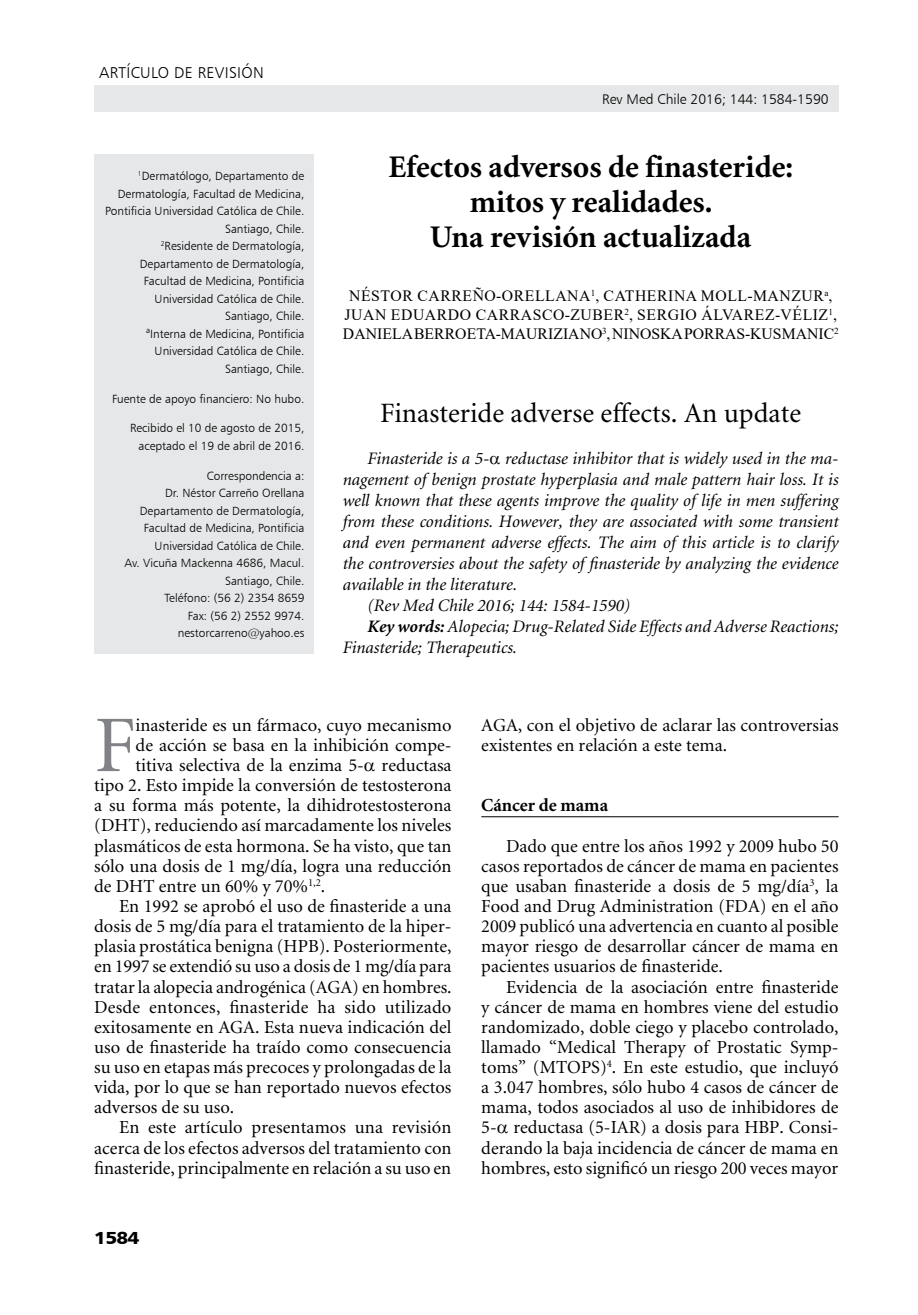
<style>
.page{position:relative;width:918px;height:1315px;background:#fff}
.page>*{position:absolute;margin:0;border:0;box-sizing:border-box;transform-origin:0 0}
.t1{font:80.33px "Minion";color:#808285}
.t2{font:700 31.5px/35px "Minion";color:#000;text-align:center}
.t3{font:28px "Minion";color:#000}
.t4{font:18.38px/20.1px "Minion";color:#000;text-align:justify}
.t5{font:700 18.38px "Minion";color:#000}
.t6{font:italic 17.5px "Minion";color:#000}
.t7{font:17.5px "Humanist 777 BT Black B";color:#000;scale:1.1 1}
.t8{font:15.75px/18.9px "Times New Roman";letter-spacing:.035em;color:#000;text-align:center}
.t9{font:15.75px "Humanist 777 BT Light B";color:#000}
.t10{font:14px "Humanist 777 BT Light B";color:#000}
.t11{font:11.9px/17.5px "Humanist 777 BT Light B";color:#000;text-align:right}
.s1{font-weight:700}
</style>
<div class="page">
<div style="left:94px;top:85px;width:744px;height:26px;background:#e6e7e8"></div>
<div style="left:94px;top:154px;width:220px;height:499px;background:#e6e7e8"></div>
<hr style="left:481px;top:816px;width:357px;height:1px;background:#000">
<p class="t9" style="left:99px;top:63px;width:41px">artículoderevisi</p>
<p class="t9" style="left:241px;top:63px;width:21px">ón</p>
<p class="t11" style="left:105px;top:167px;width:201px"><sup>1</sup>Dermatólogo, Departamento de<br>Dermatología, Facultad de Medicina,<br>Pontificia Universidad Católica de Chile.<br>Santiago, Chile.<br><sup>2</sup>Residente de Dermatología,<br>Departamento de Dermatología,<br>Facultad de Medicina, Pontificia<br>Universidad Católica de Chile.<br>Santiago, Chile.<br><sup>a</sup>Interna de Medicina, Pontificia<br>Universidad Católica de Chile.<br>Santiago, Chile.</p>
<p class="t11" style="left:112px;top:390px;width:194px">Fuente de apoyo financiero: No hubo.</p>
<p class="t11" style="left:130px;top:419px;width:176px">Recibido el 10 de agosto de 2015, aceptado el 19 de abril de 2016.</p>
<p class="t11" style="left:125px;top:467px;width:181px">Correspondencia a:<br>Dr. Néstor Carreño Orellana<br>Departamento de Dermatología,<br>Facultad de Medicina, Pontificia<br>Universidad Católica de Chile.<br>Av. Vicuña Mackenna 4686, Macul.<br>Santiago, Chile.<br>Teléfono: (56 2) 2354 8659<br>Fax: (56 2) 2552 9974. nestorcarreno@yahoo.es</p>
<p class="t10" style="left:602px;top:90px;width:228px">Rev Med Chile 2016; 144: 1584-1590</p>
<h2 class="t2" style="left:388px;top:151px;width:406px">Efectos adversos de finasteride: mitos y realidades.<br>Una revisión actualizada</h2>
<p class="t8" style="left:343px;top:286px;width:497px">NÉSTOR CARREÑO-ORELLANA<sup>1</sup>, CATHERINA MOLL-MANZUR<sup>A</sup>,<br>JUAN EDUARDO CARRASCO-ZUBER<sup>2</sup>, SERGIO ÁLVAREZ-VÉLIZ<sup>1</sup>,<br>DANIELA BERROETA-MAURIZIANO<sup>3</sup>, NINOSKA PORRAS-KUSMANIC<sup>2</sup></p>
<h3 class="t3" style="left:380px;top:399px;width:422px">Finasteride adverse effects. An update</h3>
<p class="t6" style="left:367px;top:450px;width:472px">Finasteride is a 5- reductase inhibitor that is widely used in the ma-</p>
<p class="t6" style="left:343px;top:471px;width:497px">nagement of benign prostate hyperplasia and male pattern hair loss. It is</p>
<p class="t6" style="left:343px;top:492px;width:497px">well known that these agents improve the quality of life in men suffering</p>
<p class="t6" style="left:343px;top:513px;width:497px">from these conditions. However, they are associated with some transient</p>
<p class="t6" style="left:343px;top:534px;width:497px">and even permanent adverse effects. The aim of this article is to clarify</p>
<p class="t6" style="left:343px;top:555px;width:497px">the controversies about the safety of finasteride by analyzing the evidence</p>
<p class="t6" style="left:343px;top:576px;width:176px">available in the literature.</p>
<p class="t6" style="left:367px;top:597px;width:264px">(Rev Med Chile 2016; 144: 1584-1590)</p>
<p class="t6" style="left:367px;top:618px;width:472px"><span class="s1">Key words:</span> Alopecia; Drug-Related Side Effects and Adverse Reactions;</p>
<p class="t6" style="left:343px;top:639px;width:176px">Finasteride; Therapeutics.</p>
<h1 class="t1" style="left:94px;top:706px;width:43px">F</h1>
<p class="t4" style="left:136px;top:715px;width:317px">inasteride es un fármaco, cuyo mecanismo</p>
<p class="t4" style="left:136px;top:735px;width:317px">de acción se basa en la inhibición compe-</p>
<p class="t4" style="left:136px;top:756px;width:317px">titiva selectiva de la enzima 5- reductasa</p>
<p class="t4" style="left:94px;top:776px;width:359px">tipo 2. Esto impide la conversión de testosterona</p>
<p class="t4" style="left:94px;top:796px;width:359px">a su forma más potente, la dihidrotestosterona</p>
<p class="t4" style="left:94px;top:816px;width:359px">(DHT), reduciendo así marcadamente los niveles</p>
<p class="t4" style="left:94px;top:836px;width:359px">plasmáticos de esta hormona. Se ha visto, que tan</p>
<p class="t4" style="left:94px;top:856px;width:359px">sólo una dosis de 1 mg/día, logra una reducción</p>
<p class="t4" style="left:94px;top:876px;width:233px">de DHT entre un 60% y 70%<sup>1,2</sup>.</p>
<p class="t4" style="left:119px;top:896px;width:334px">En 1992 se aprobó el uso de finasteride a una</p>
<p class="t4" style="left:94px;top:917px;width:359px">dosis de 5 mg/día para el tratamiento de la hiper-</p>
<p class="t4" style="left:94px;top:937px;width:359px">plasia prostática benigna (HPB). Posteriormente,</p>
<p class="t4" style="left:94px;top:957px;width:358px">en 1997 se extendió su uso a dosis de 1 mg/día para</p>
<p class="t4" style="left:94px;top:977px;width:359px">tratar la alopecia androgénica (AGA) en hombres.</p>
<p class="t4" style="left:94px;top:997px;width:359px">Desde entonces, finasteride ha sido utilizado</p>
<p class="t4" style="left:94px;top:1017px;width:359px">exitosamente en AGA. Esta nueva indicación del</p>
<p class="t4" style="left:94px;top:1037px;width:359px">uso de finasteride ha traído como consecuencia</p>
<p class="t4" style="left:94px;top:1057px;width:359px">su uso en etapas más precoces y prolongadas de la</p>
<p class="t4" style="left:94px;top:1078px;width:359px">vida, por lo que se han reportado nuevos efectos</p>
<p class="t4" style="left:94px;top:1098px;width:142px">adversos de su uso.</p>
<p class="t4" style="left:119px;top:1118px;width:334px">En este artículo presentamos una revisión</p>
<p class="t4" style="left:94px;top:1138px;width:359px">acerca de los efectos adversos del tratamiento con</p>
<p class="t4" style="left:94px;top:1158px;width:358px">finasteride, principalmente en relación a su uso en</p>
<p class="t7" style="left:94px;top:1226px;width:43px">1584</p>
<p class="t4" style="left:481px;top:715px;width:359px">AGA, con el objetivo de aclarar las controversias existentes en relación a este tema.</p>
<p class="t5" style="left:481px;top:796px;width:128px">Cáncer de mama</p>
<p class="t4" style="left:481px;top:836px;width:359px;text-indent:25px">Dado que entre los años 1992 y 2009 hubo 50 casos reportados de cáncer de mama en pacientes que usaban finasteride a dosis de 5 mg/día<sup>3</sup>, la Food and Drug Administration (FDA) en el año 2009 publicó una advertencia en cuanto al posible mayor riesgo de desarrollar cáncer de mama en pacientes usuarios de finasteride.</p>
<p class="t4" style="left:481px;top:977px;width:359px;text-indent:25px">Evidencia de la asociación entre finasteride y cáncer de mama en hombres viene del estudio randomizado, doble ciego y placebo controlado, llamado “Medical Therapy of Prostatic Symp&shy;toms” (MTOPS)<sup>4</sup>. En este estudio, que incluyó a 3.047 hombres, sólo hubo 4 casos de cáncer de mama, todos asociados al uso de inhibidores de 5- reductasa (5-IAR) a dosis para HBP. Consi&shy;derando la baja incidencia de cáncer de mama en hombres, esto significó un riesgo 200 veces mayor</p>
</div>
